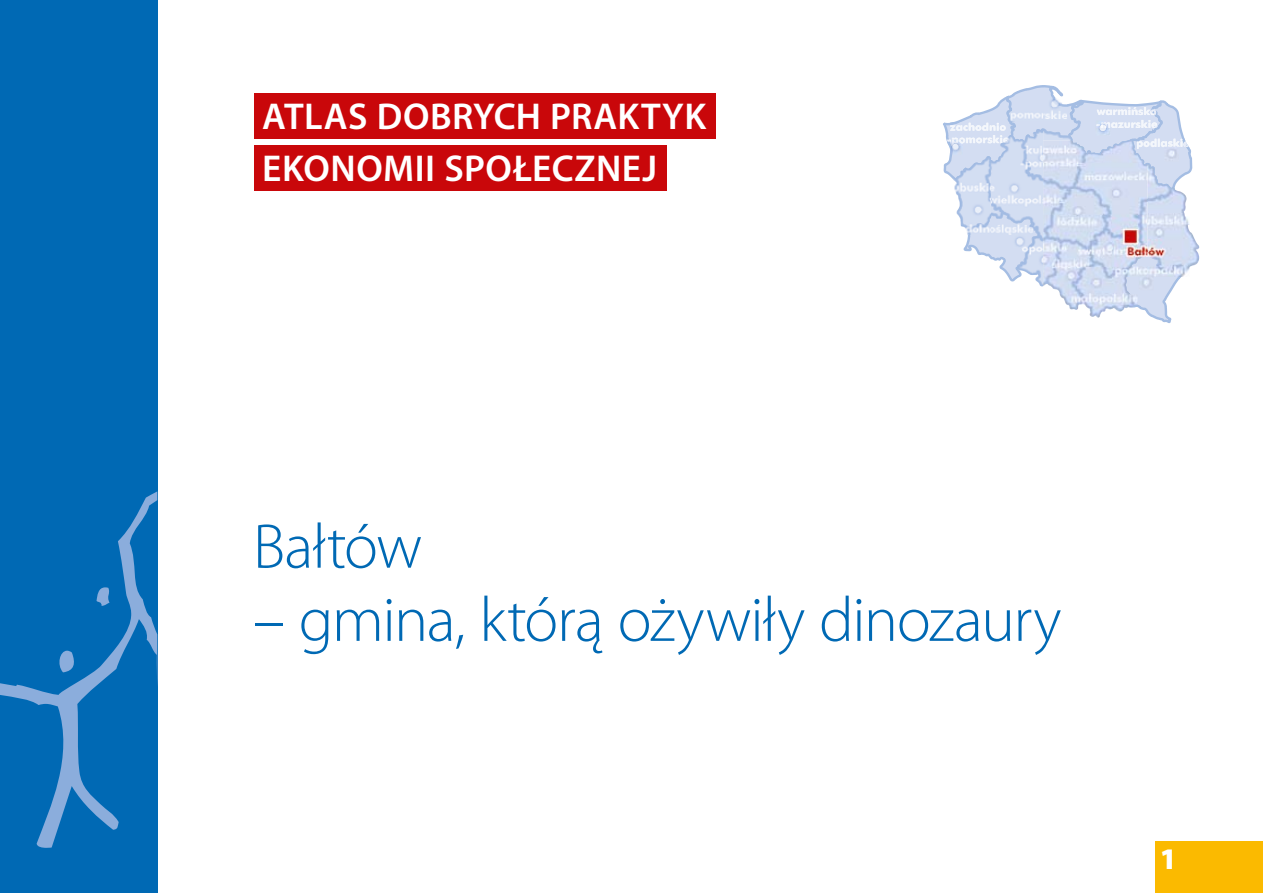
<style>
.page{position:relative;width:1263px;height:893px;background:#fff}
.page>*{position:absolute;margin:0;border:0;box-sizing:border-box;transform-origin:0 0}
.t1{font:300 63.6px "Myriad Pro";letter-spacing:-.02em;color:#0069b4}
.t2{font:600 37.5px/52.3px "Myriad Pro";letter-spacing:.015em;color:#fff}
.t3{font:900 30px "Myriad Pro";color:#fff}
</style>
<div class="page">
<div style="left:254px;top:93px;width:461px;height:45px;background:#c9070a"></div>
<div style="left:254px;top:145px;width:412px;height:45px;background:#c9070a"></div>
<div style="left:0;top:0;width:157px;height:893px;background:#0069b4"></div>
<svg style="left:0;top:491px;width:157px;height:357px"></svg>
<svg style="left:97px;top:587px;width:14px;height:19px"></svg>
<svg style="left:56px;top:651px;width:20px;height:21px"></svg>
<svg style="left:943px;top:85px;width:246px;height:238px"></svg>
<div style="left:1155px;top:842px;width:108px;height:51px;background:#fbba00"></div>
<img style="left:1043px;top:140px;width:88px;height:177px">
<img style="left:991px;top:111px;width:52px;height:108px">
<img style="left:1147px;top:147px;width:52px;height:143px">
<img style="left:950px;top:144px;width:41px;height:91px">
<img style="left:1043px;top:97px;width:30px;height:43px">
<p class="t2" style="left:262px;top:89px;width:445px">ATLAS DOBRYCH PRAKTYK<br>EKONOMII SPOŁECZNEJ</p>
<h1 class="t1" style="left:253px;top:511px;width:171px">Bałtów</h1>
<h1 class="t1" style="left:253px;top:585px;width:810px">– gmina, którą ożywiły dinozaury</h1>
<p class="t3" style="left:1160px;top:841px;width:19px">1</p>
</div>
